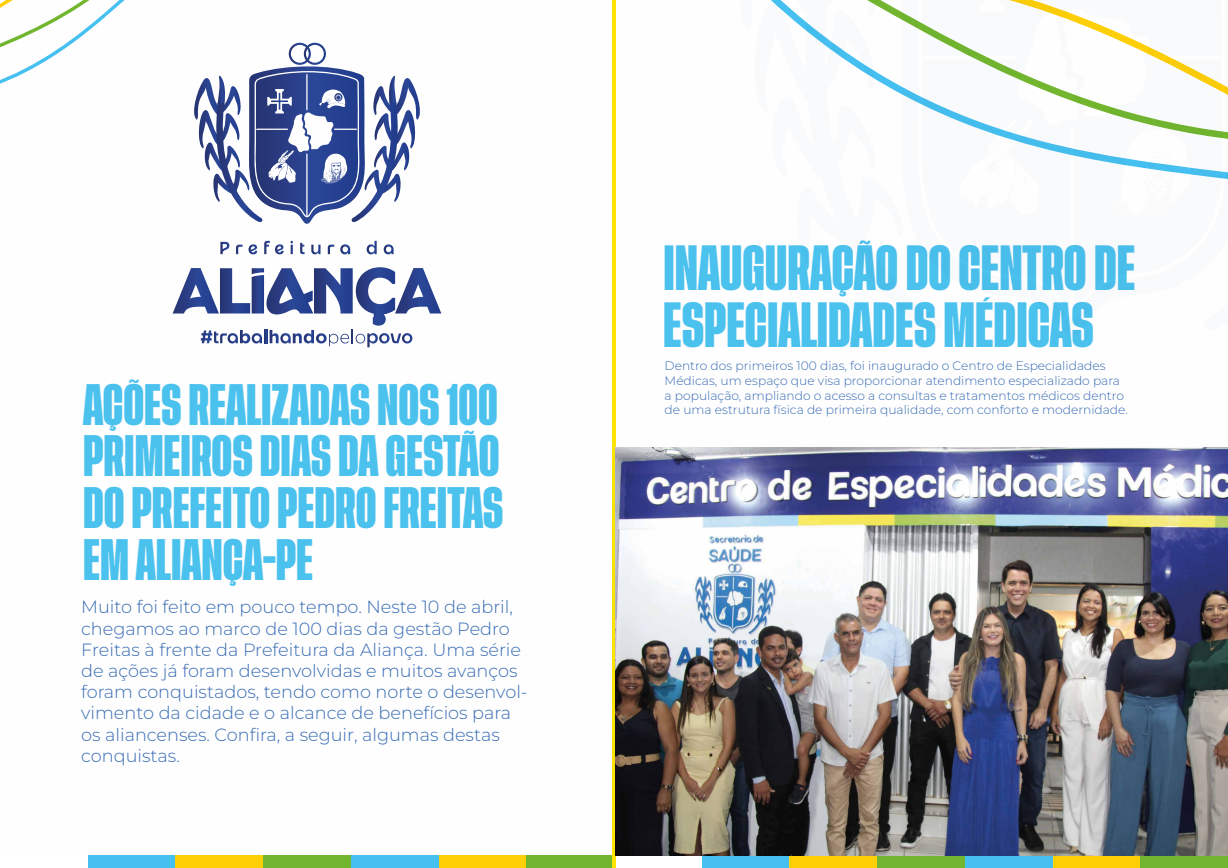
<style>
.page{position:relative;width:1228px;height:868px;background:#fff}
.page>*{position:absolute;margin:0;border:0;box-sizing:border-box;transform-origin:0 0}
.t1{font:700 47.28px/56.7px "Tusker Grotesk 4700";color:#4bc1ee}
.t2{font:700 43.3px/52px "Tusker Grotesk 4700";color:#4bc1ee}
.t3{font:100 17.67px/21.2px "Montserrat";color:#386cb4}
.t4{font:100 12.25px/14.7px "Montserrat";color:#386cb4}
</style>
<div class="page">
<div style="left:88px;top:855px;width:87px;height:13px;background:#45c0f0"></div>
<div style="left:175px;top:855px;width:88px;height:13px;background:#ffcf05"></div>
<div style="left:263px;top:855px;width:88px;height:13px;background:#71b62e"></div>
<div style="left:351px;top:855px;width:88px;height:13px;background:#45c0f0"></div>
<div style="left:439px;top:855px;width:87px;height:13px;background:#ffcf05"></div>
<div style="left:526px;top:855px;width:88px;height:13px;background:#71b62e"></div>
<div style="left:701px;top:855px;width:88px;height:13px;background:#45c0f0"></div>
<div style="left:789px;top:855px;width:88px;height:13px;background:#ffcf05"></div>
<div style="left:877px;top:855px;width:88px;height:13px;background:#71b62e"></div>
<div style="left:965px;top:855px;width:87px;height:13px;background:#45c0f0"></div>
<div style="left:1052px;top:855px;width:88px;height:13px;background:#ffcf05"></div>
<div style="left:1140px;top:855px;width:87px;height:13px;background:#71b62e"></div>
<hr style="left:612px;top:0;width:4px;height:868px;background:#fee302">
<svg style="left:0;top:0;width:420px;height:224px"></svg>
<svg style="left:220px;top:242px;width:9px;height:12px"></svg>
<svg style="left:236px;top:245px;width:6px;height:9px"></svg>
<svg style="left:248px;top:244px;width:9px;height:10px"></svg>
<svg style="left:264px;top:241px;width:20px;height:13px"></svg>
<svg style="left:290px;top:241px;width:3px;height:13px"></svg>
<svg style="left:300px;top:243px;width:4px;height:11px"></svg>
<svg style="left:311px;top:245px;width:9px;height:9px"></svg>
<svg style="left:328px;top:245px;width:6px;height:9px"></svg>
<svg style="left:340px;top:244px;width:10px;height:10px"></svg>
<svg style="left:366px;top:241px;width:11px;height:13px"></svg>
<svg style="left:384px;top:244px;width:9px;height:10px"></svg>
<svg style="left:173px;top:267px;width:268px;height:80px"></svg>
<img style="left:616px;top:448px;width:611px;height:408px">
<svg style="left:942px;top:0;width:260px;height:176px"></svg>
<svg style="left:1019px;top:170px;width:9px;height:6px"></svg>
<svg style="left:979px;top:140px;width:32px;height:36px"></svg>
<svg style="left:1122px;top:173px;width:23px;height:3px"></svg>
<svg style="left:1202px;top:73px;width:25px;height:106px"></svg>
<svg style="left:782px;top:0;width:160px;height:114px"></svg>
<h2 class="t2" style="left:83px;top:381px;width:421px">AÇÕES REALIZADAS NOS 100<br>PRIMEIROS DIAS DA GESTÃO<br>DO PREFEITO PEDRO FREITAS<br>EM ALIANÇA-PE</h2>
<p class="t3" style="left:81px;top:596px;width:448px">Muito foi feito em pouco tempo. Neste 10 de abril, chegamos ao marco de 100 dias da gestão Pedro Freitas à frente da Prefeitura da Aliança. Uma série de ações já foram desenvolvidas e muitos avanços foram conquistados, tendo como norte o desenvol&shy;vimento da cidade e o alcance de benefícios para os aliancenses. Confira, a seguir, algumas destas conquistas.</p>
<h1 class="t1" style="left:663px;top:243px;width:473px">INAUGURAÇÃO DO CENTRO DE<br>ESPECIALIDADES MÉDICAS</h1>
<p class="t4" style="left:664px;top:358px;width:465px">Dentro dos primeiros 100 dias, foi inaugurado o Centro de Especialidades Médicas, um espaço que visa proporcionar atendimento especializado para a população, ampliando o acesso a consultas e tratamentos médicos dentro de uma estrutura física de primeira qualidade, com conforto e modernidade.</p>
</div>
